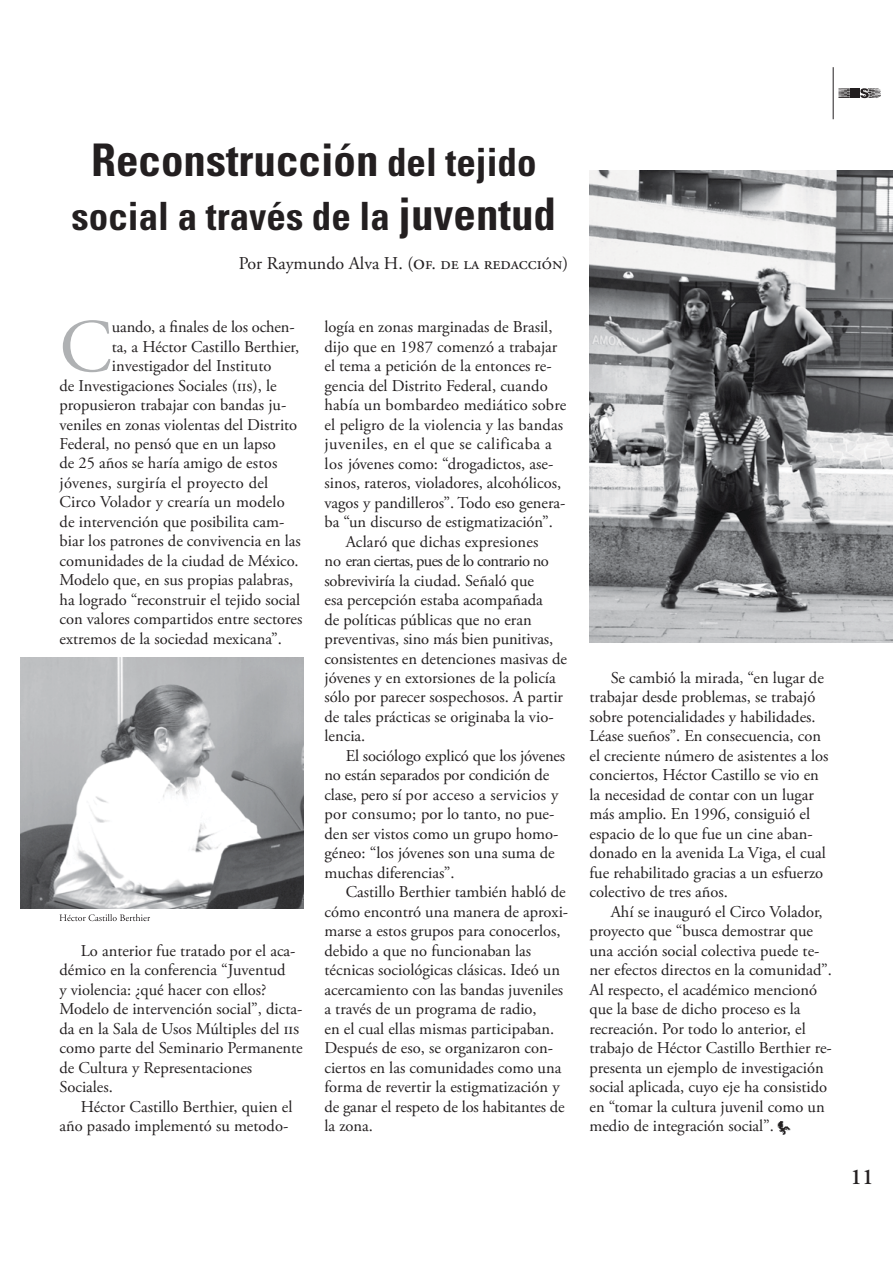
<style>
.page{position:relative;width:893px;height:1263px;background:#fff}
.page>*{position:absolute;margin:0;border:0;box-sizing:border-box;transform-origin:0 0}
.t1{font:75.3px "Adobe Garamond Pro";color:#afb1b3}
.t2{font:700 condensed 45px "Univers";color:#231f20}
.t3{font:700 condensed 39px "Univers";color:#231f20}
.t4{font:600 22.5px "Adobe Garamond";color:#231f20}
.t5{font:18px "Adobe Garamond Pro";color:#231f20}
.t6{font:16.5px/19.5px "Adobe Garamond Pro";color:#231f20}
.t7{font:16.5px "Adobe Garamond Pro";letter-spacing:.03em;color:#231f20}
.t8{font:16.5px "Adobe Garamond Pro";letter-spacing:.02em;color:#231f20}
.s1{font-size:39px}
.s2{font-size:45px}
.s3{font-size:21px}
</style>
<div class="page">
<img style="left:777px;top:1121px;width:14px;height:14px">
<hr style="left:833px;top:67px;width:1px;height:52px;background:#231f20">
<img style="left:589px;top:170px;width:304px;height:472px">
<img style="left:21px;top:658px;width:282px;height:251px">
<svg style="left:838px;top:88px;width:43px;height:10px"></svg>
<svg style="left:60px;top:914px;width:90px;height:7px"></svg>
<h2 class="t2" style="left:91px;top:143px;width:447px">Reconstrucción <span class="s1">del tejido</span></h2>
<h3 class="t3" style="left:72px;top:201px;width:486px">social a través de la <span class="s2">juventud</span></h3>
<p class="t5" style="left:239px;top:256px;width:331px">Por Raymundo Alva H. (<span class="s3">o</span>f. de la redacción)</p>
<h1 class="t1" style="left:60px;top:317px;width:54px">C</h1>
<p class="t6" style="left:112px;top:318px;width:184px">uando, a finales de los ochen-</p>
<p class="t6" style="left:112px;top:338px;width:189px">ta, a Héctor Castillo Berthier,</p>
<p class="t6" style="left:112px;top:357px;width:161px">investigador del Instituto</p>
<p class="t6" style="left:60px;top:377px;width:219px">de Investigaciones Sociales (iis), le</p>
<p class="t6" style="left:60px;top:396px;width:228px">propusieron trabajar con bandas ju-</p>
<p class="t6" style="left:60px;top:416px;width:239px">veniles en zonas violentas del Distrito</p>
<p class="t6" style="left:60px;top:435px;width:218px">Federal, no pensó que en un lapso</p>
<p class="t6" style="left:60px;top:455px;width:220px">de 25 años se haría amigo de estos</p>
<p class="t8" style="left:60px;top:476px;width:210px">jóvenes, surgiría el proyecto del</p>
<p class="t6" style="left:60px;top:494px;width:227px">Circo Volador y crearía un modelo</p>
<p class="t6" style="left:60px;top:513px;width:226px">de intervención que posibilita cam-</p>
<p class="t6" style="left:60px;top:533px;width:243px">biar los patrones de convivencia en las</p>
<p class="t6" style="left:60px;top:552px;width:241px">comunidades de la ciudad de México.</p>
<p class="t6" style="left:60px;top:572px;width:235px">Modelo que, en sus propias palabras,</p>
<p class="t6" style="left:60px;top:591px;width:242px">ha logrado “reconstruir el tejido social</p>
<p class="t6" style="left:60px;top:611px;width:244px">con valores compartidos entre sectores</p>
<p class="t6" style="left:60px;top:630px;width:224px">extremos de la sociedad mexicana”.</p>
<p class="t6" style="left:60px;top:942px;width:245px;text-indent:21px">Lo anterior fue tratado por el aca&shy;démico en la conferencia “Juventud<br>y violencia: ¿qué hacer con ellos?<br>Modelo de intervención social”, dicta&shy;da en la Sala de Usos Múltiples del iis como parte del Seminario Permanente de Cultura y Representaciones<br>Sociales.</p>
<p class="t6" style="left:60px;top:1098px;width:234px;text-align:right">Héctor Castillo Berthier, quien el año pasado implementó su metodo-</p>
<p class="t6" style="left:324px;top:318px;width:229px">logía en zonas marginadas de Brasil,</p>
<p class="t6" style="left:324px;top:338px;width:234px">dijo que en 1987 comenzó a trabajar</p>
<p class="t6" style="left:324px;top:357px;width:229px">el tema a petición de la entonces re-</p>
<p class="t6" style="left:324px;top:377px;width:225px">gencia del Distrito Federal, cuando</p>
<p class="t6" style="left:324px;top:396px;width:243px">había un bombardeo mediático sobre</p>
<p class="t6" style="left:324px;top:416px;width:240px">el peligro de la violencia y las bandas</p>
<p class="t7" style="left:324px;top:437px;width:229px">juveniles, en el que se calificaba a</p>
<p class="t6" style="left:324px;top:455px;width:230px">los jóvenes como: “drogadictos, ase-</p>
<p class="t6" style="left:324px;top:474px;width:238px">sinos, rateros, violadores, alcohólicos,</p>
<p class="t6" style="left:324px;top:494px;width:243px">vagos y pandilleros”. Todo eso genera-</p>
<p class="t6" style="left:324px;top:513px;width:230px">ba “un discurso de estigmatización”.</p>
<p class="t6" style="left:346px;top:533px;width:194px">Aclaró que dichas expresiones</p>
<p class="t6" style="left:324px;top:552px;width:226px">no eran ciertas, pues de lo contrario no</p>
<p class="t6" style="left:324px;top:572px;width:211px">sobreviviría la ciudad. Señaló que</p>
<p class="t6" style="left:324px;top:591px;width:220px">esa percepción estaba acompañada</p>
<p class="t6" style="left:324px;top:611px;width:209px">de políticas públicas que no eran</p>
<p class="t6" style="left:324px;top:630px;width:230px">preventivas, sino más bien punitivas,</p>
<p class="t6" style="left:324px;top:650px;width:244px">consistentes en detenciones masivas de</p>
<p class="t6" style="left:324px;top:669px;width:233px">jóvenes y en extorsiones de la policía</p>
<p class="t6" style="left:324px;top:689px;width:240px">sólo por parecer sospechosos. A partir</p>
<p class="t6" style="left:324px;top:708px;width:231px">de tales prácticas se originaba la vio-</p>
<p class="t6" style="left:324px;top:728px;width:42px">lencia.</p>
<p class="t6" style="left:346px;top:747px;width:221px">El sociólogo explicó que los jóvenes</p>
<p class="t6" style="left:324px;top:767px;width:226px">no están separados por condición de</p>
<p class="t6" style="left:324px;top:786px;width:235px">clase, pero sí por acceso a servicios y</p>
<p class="t6" style="left:324px;top:806px;width:231px">por consumo; por lo tanto, no pue-</p>
<p class="t6" style="left:324px;top:825px;width:236px">den ser vistos como un grupo homo-</p>
<p class="t6" style="left:324px;top:845px;width:232px">géneo: “los jóvenes son una suma de</p>
<p class="t6" style="left:324px;top:864px;width:132px">muchas diferencias”.</p>
<p class="t6" style="left:346px;top:884px;width:222px">Castillo Berthier también habló de</p>
<p class="t6" style="left:324px;top:903px;width:245px">cómo encontró una manera de aproxi-</p>
<p class="t6" style="left:324px;top:923px;width:238px">marse a estos grupos para cono cerlos,</p>
<p class="t6" style="left:324px;top:942px;width:208px">debido a que no funcionaban las</p>
<p class="t6" style="left:324px;top:962px;width:237px">técnicas sociológicas clásicas. Ideó un</p>
<p class="t6" style="left:324px;top:981px;width:240px">acercamiento con las bandas juveniles</p>
<p class="t6" style="left:324px;top:1001px;width:214px">a través de un programa de radio,</p>
<p class="t6" style="left:324px;top:1020px;width:231px">en el cual ellas mismas participaban.</p>
<p class="t6" style="left:324px;top:1040px;width:230px">Después de eso, se organizaron con-</p>
<p class="t6" style="left:324px;top:1059px;width:239px">ciertos en las comunidades como una</p>
<p class="t6" style="left:324px;top:1079px;width:237px">forma de revertir la estigmatización y</p>
<p class="t6" style="left:324px;top:1098px;width:242px">de ganar el respeto de los habitantes de</p>
<p class="t6" style="left:324px;top:1118px;width:50px">la zona.</p>
<p class="t6" style="left:589px;top:669px;width:241px;text-indent:21px">Se cambió la mirada, “en lugar de trabajar desde problemas, se trabajó sobre potencialidades y habilidades.<br>Léase sueños”. En consecuencia, con el creciente número de asistentes a los conciertos, Héctor Castillo se vio en la necesidad de contar con un lugar más amplio. En 1996, consiguió el espacio de lo que fue un cine aban&shy;donado en la avenida La Viga, el cual fue rehabilitado gracias a un esfuerzo colectivo de tres años.</p>
<p class="t6" style="left:589px;top:903px;width:244px;text-indent:21px">Ahí se inauguró el Circo Volador, proyecto que “busca demostrar que una acción social colectiva puede te&shy;ner efectos directos en la comunidad”.<br>Al respecto, el académico mencionó que la base de dicho proceso es la recreación. Por todo lo anterior, el trabajo de Héctor Castillo Berthier re&shy;presenta un ejemplo de investigación social aplicada, cuyo eje ha consistido en “tomar la cultura juvenil como un medio de integración social”.</p>
<h3 class="t4" style="left:850px;top:1167px;width:24px">11</h3>
</div>
